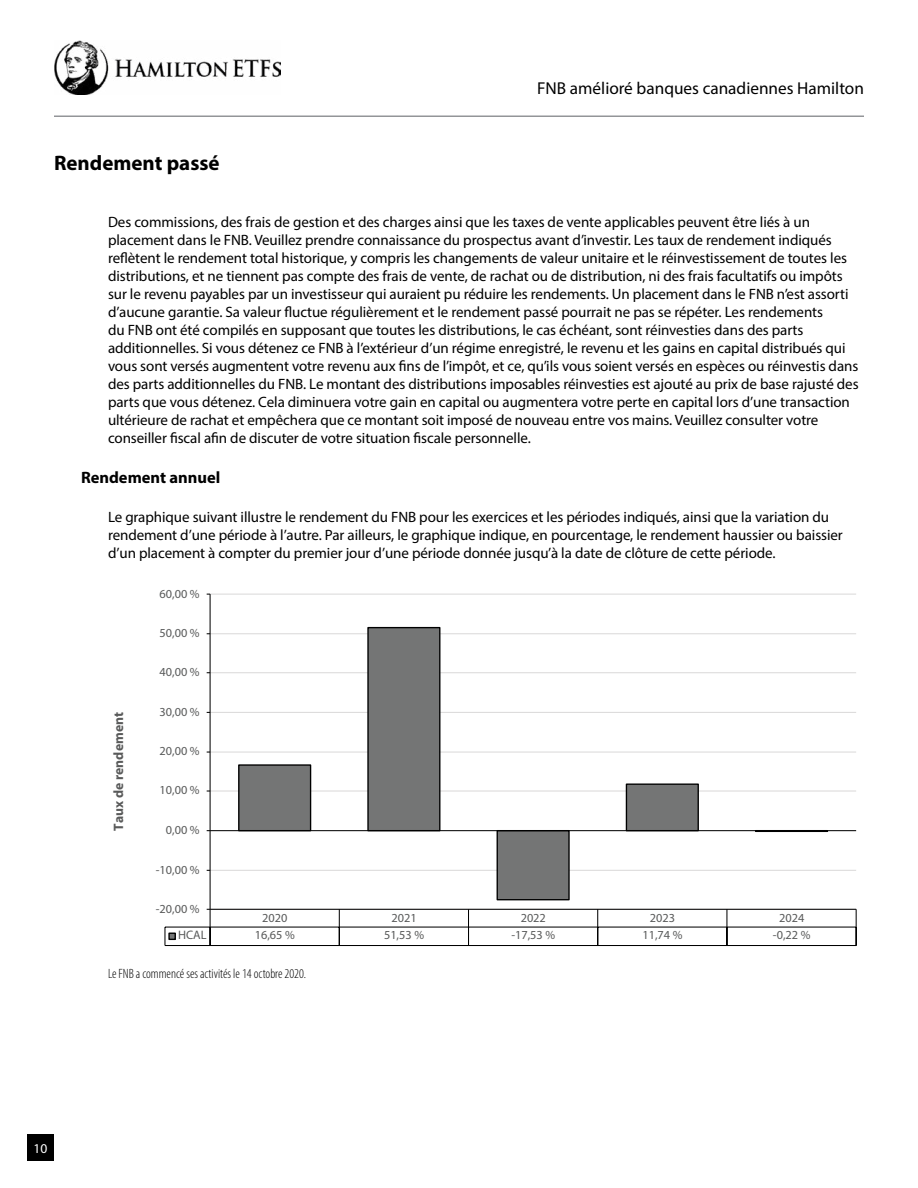
<style>
.page{position:relative;width:918px;height:1188px;background:#fff}
.page>*{position:absolute;margin:0;border:0;box-sizing:border-box;transform-origin:0 0}
.FIN_Top_H1{font:700 21px "Myriad Pro";color:#000}
.t1{font:17.25px "Myriad Pro";color:#000}
.Notes_H2{font:700 16.5px "Myriad Pro";color:#000}
.Notes{font:15px/18px "Myriad Pro";letter-spacing:-.005em;color:#000}
.t2{font:700 13.65px "Myriad Pro";color:#595a5a}
.Footer_Tables{font:300 condensed 13.5px "Myriad Pro";color:#000}
.t3{font:13.5px "Myriad Pro";color:#fff}
.t4{font:12.3px "Myriad Pro";color:#595a5a}
</style>
<div class="page">
<hr style="left:54px;top:116px;width:810px;height:1px;background:#939598">
<img style="left:54px;top:40px;width:227px;height:54px">
<div style="left:27px;top:1134px;width:27px;height:27px;background:#000"></div>
<hr style="left:210px;top:870px;width:646px;height:1px;background:#dad9d9">
<hr style="left:210px;top:791px;width:646px;height:1px;background:#dad9d9">
<hr style="left:210px;top:752px;width:646px;height:1px;background:#dad9d9">
<hr style="left:210px;top:712px;width:646px;height:1px;background:#dad9d9">
<hr style="left:210px;top:672px;width:646px;height:1px;background:#dad9d9">
<hr style="left:210px;top:633px;width:646px;height:1px;background:#dad9d9">
<hr style="left:210px;top:594px;width:646px;height:1px;background:#dad9d9">
<svg style="left:237px;top:626px;width:592px;height:275px"></svg>
<hr style="left:210px;top:594px;width:1px;height:315px;background:#000">
<hr style="left:210px;top:830px;width:646px;height:1px;background:#000">
<hr style="left:210px;top:909px;width:646px;height:1px;background:#000">
<hr style="left:165px;top:927px;width:691px;height:1px;background:#000">
<hr style="left:165px;top:945px;width:691px;height:1px;background:#000">
<svg style="left:207px;top:909px;width:4px;height:36px"></svg>
<svg style="left:339px;top:909px;width:1px;height:36px"></svg>
<svg style="left:468px;top:909px;width:1px;height:36px"></svg>
<svg style="left:597px;top:909px;width:1px;height:36px"></svg>
<svg style="left:726px;top:909px;width:1px;height:36px"></svg>
<svg style="left:856px;top:909px;width:1px;height:37px"></svg>
<svg style="left:164px;top:927px;width:11px;height:19px"></svg>
<div style="left:168px;top:933px;width:8px;height:7px;border:1px solid #000"></div>
<h2 class="FIN_Top_H1" style="left:54px;top:150px;width:167px">Rendement passé</h2>
<p class="t1" style="left:537px;top:78px;width:328px">FNB amélioré banques canadiennes Hamilton</p>
<p class="Notes" style="left:108px;top:213px;width:752px">Des commissions, des frais de gestion et des charges ainsi que les taxes de vente applicables peuvent être liés à un placement dans le FNB. Veuillez prendre connaissance du prospectus avant d’investir. Les taux de rendement indiqués reflètent le rendement total historique, y compris les changements de valeur unitaire et le réinvestissement de toutes les distributions, et ne tiennent pas compte des frais de vente, de rachat ou de distribution, ni des frais facultatifs ou impôts sur le revenu payables par un investisseur qui auraient pu réduire les rendements. Un placement dans le FNB n’est assorti d’aucune garantie. Sa valeur fluctue régulièrement et le rendement passé pourrait ne pas se répéter. Les rendements<br>du FNB ont été compilés en supposant que toutes les distributions, le cas échéant, sont réinvesties dans des parts additionnelles. Si vous détenez ce FNB à l’extérieur d’un régime enregistré, le revenu et les gains en capital distribués qui vous sont versés augmentent votre revenu aux fins de l’impôt, et ce, qu’ils vous soient versés en espèces ou réinvestis dans des parts additionnelles du FNB. Le montant des distributions imposables réinvesties est ajouté au prix de base rajusté des parts que vous détenez. Cela diminuera votre gain en capital ou augmentera votre perte en capital lors d’une transaction ultérieure de rachat et empêchera que ce montant soit imposé de nouveau entre vos mains. Veuillez consulter votre conseiller fiscal afin de discuter de votre situation fiscale personnelle.</p>
<h3 class="Notes_H2" style="left:81px;top:467px;width:141px">Rendement annuel</h3>
<p class="Notes" style="left:108px;top:508px;width:736px">Le graphique suivant illustre le rendement du FNB pour les exercices et les périodes indiqués, ainsi que la variation du rendement d’une période à l’autre. Par ailleurs, le graphique indique, en pourcentage, le rendement haussier ou baissier d’un placement à compter du premier jour d’une période donnée jusqu’à la date de clôture de cette période.</p>
<p class="t4" style="left:160px;top:586px;width:42px">60,00 %</p>
<p class="t4" style="left:160px;top:625px;width:42px">50,00 %</p>
<p class="t2" style="left:110px;top:831px;width:120px;rotate:-90deg">Taux de rendement</p>
<p class="t4" style="left:160px;top:664px;width:42px">40,00 %</p>
<p class="t4" style="left:160px;top:704px;width:42px">30,00 %</p>
<p class="t4" style="left:160px;top:744px;width:42px">20,00 %</p>
<p class="t4" style="left:160px;top:783px;width:42px">10,00 %</p>
<p class="t4" style="left:166px;top:822px;width:35px">0,00 %</p>
<p class="t4" style="left:156px;top:862px;width:45px">-10,00 %</p>
<p class="t4" style="left:156px;top:901px;width:45px">-20,00 %</p>
<p class="t4" style="left:262px;top:910px;width:27px">2020</p>
<p class="t4" style="left:391px;top:910px;width:27px">2021</p>
<p class="t4" style="left:521px;top:910px;width:27px">2022</p>
<p class="t4" style="left:650px;top:910px;width:27px">2023</p>
<p class="t4" style="left:779px;top:910px;width:27px">2024</p>
<p class="t4" style="left:178px;top:928px;width:30px">HCAL</p>
<p class="t4" style="left:255px;top:928px;width:42px">16,65 %</p>
<p class="t4" style="left:384px;top:928px;width:42px">51,53 %</p>
<p class="t4" style="left:511px;top:928px;width:45px">-17,53 %</p>
<p class="t4" style="left:642px;top:928px;width:42px">11,74 %</p>
<p class="t4" style="left:773px;top:928px;width:39px">-0,22 %</p>
<p class="Footer_Tables" style="left:108px;top:966px;width:200px">Le FNB a commencé ses activités le 14 octobre 2020.</p>
<p class="t3" style="left:34px;top:1140px;width:15px">10</p>
</div>
